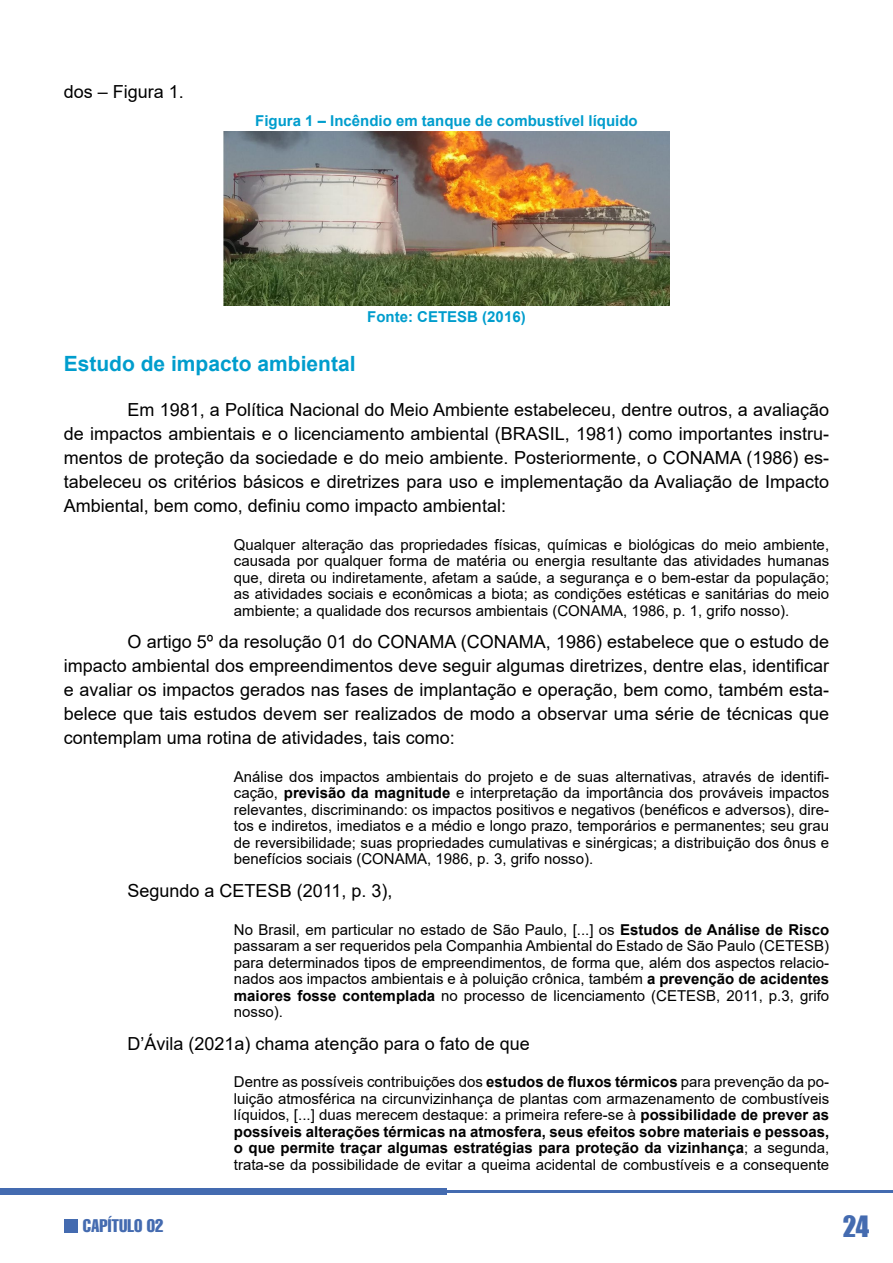
<style>
.page{position:relative;width:893px;height:1263px;background:#fff}
.page>*{position:absolute;margin:0;border:0;box-sizing:border-box;transform-origin:0 0}
.t1{font:27px "Impact";color:#446bb0}
.t2{font:700 21px "Arial";color:#009dcd}
.t3{font:18px/24px "Arial";color:#000;text-align:justify}
.t4{font:extra-condensed 18px "Helvetica";color:#446bb0}
.t5{font:15px/16.5px "Arial";color:#000;text-align:justify}
.t6{font:700 15px "Arial";color:#009dcd}
.s1{font-weight:700}
</style>
<div class="page">
<div style="left:0;top:1188px;width:446px;height:7px;background:#446bb0"></div>
<hr style="left:446px;top:1191px;width:447px;height:2px;background:#446bb0">
<div style="left:65px;top:1219px;width:13px;height:14px;background:#446bb0"></div>
<img style="left:223px;top:132px;width:447px;height:173px">
<p class="t3" style="left:64px;top:80px;width:122px">dos – Figura 1.</p>
<p class="t6" style="left:255px;top:110px;width:384px">Figura 1 – Incêndio em tanque de combustível líquido</p>
<p class="t6" style="left:367px;top:306px;width:160px">Fonte: CETESB (2016)</p>
<h2 class="t2" style="left:64px;top:348px;width:293px">Estudo de impacto ambiental</h2>
<p class="t3" style="left:64px;top:397px;width:767px;text-indent:64px">Em 1981, a Política Nacional do Meio Ambiente estabeleceu, dentre outros, a avaliação de impactos ambientais e o licenciamento ambiental (BRASIL, 1981) como importantes instru&shy;mentos de proteção da sociedade e do meio ambiente. Posteriormente, o CONAMA (1986) es&shy;tabeleceu os critérios básicos e diretrizes para uso e implementação da Avaliação de Impacto Ambiental, bem como, definiu como impacto ambiental:</p>
<p class="t5" style="left:234px;top:536px;width:597px">Qualquer alteração das propriedades físicas, químicas e biológicas do meio ambiente, causada por qualquer forma de matéria ou energia resultante das atividades humanas que, direta ou indiretamente, afetam a saúde, a segurança e o bem-estar da população; as atividades sociais e econômicas a biota; as condições estéticas e sanitárias do meio ambiente; a qualidade dos recursos ambientais (CONAMA, 1986, p. 1, grifo nosso).</p>
<p class="t3" style="left:64px;top:630px;width:767px;text-indent:64px">O artigo 5º da resolução 01 do CONAMA (CONAMA, 1986) estabelece que o estudo de impacto ambiental dos empreendimentos deve seguir algumas diretrizes, dentre elas, identificar e avaliar os impactos gerados nas fases de implantação e operação, bem como, também esta&shy;belece que tais estudos devem ser realizados de modo a observar uma série de técnicas que contemplam uma rotina de atividades, tais como:</p>
<p class="t5" style="left:234px;top:768px;width:597px">Análise dos impactos ambientais do projeto e de suas alternativas, através de identifi&shy;cação, <span class="s1">previsão da magnitude</span> e interpretação da importância dos prováveis impactos relevantes, discriminando: os impactos positivos e negativos (benéficos e adversos), dire&shy;tos e indiretos, imediatos e a médio e longo prazo, temporários e permanentes; seu grau de reversibilidade; suas propriedades cumulativas e sinérgicas; a distribuição dos ônus e benefícios sociais (CONAMA, 1986, p. 3, grifo nosso).</p>
<p class="t3" style="left:128px;top:878px;width:266px">Segundo a CETESB (2011, p. 3),</p>
<p class="t5" style="left:234px;top:921px;width:597px">No Brasil, em particular no estado de São Paulo, [...] os <span class="s1">Estudos de Análise de Risco </span>passaram a ser requeridos pela Companhia Ambiental do Estado de São Paulo (CETESB) para determinados tipos de empreendimentos, de forma que, além dos aspectos relacio&shy;nados aos impactos ambientais e à poluição crônica, também <span class="s1">a prevenção de acidentes maiores fosse contemplada</span> no processo de licenciamento (CETESB, 2011, p.3, grifo nosso).</p>
<p class="t3" style="left:128px;top:1031px;width:404px">D’Ávila (2021a) chama atenção para o fato de que</p>
<p class="t5" style="left:234px;top:1074px;width:597px">Dentre as possíveis contribuições dos <span class="s1">estudos de fluxos térmicos</span> para prevenção da po&shy;luição atmosférica na circunvizinhança de plantas com armazenamento de combustíveis líquidos, [...] duas merecem destaque: a primeira refere-se à <span class="s1">possibilidade de prever as possíveis alterações térmicas na atmosfera, seus efeitos sobre materiais e pessoas, o que permite traçar algumas estratégias para proteção da vizinhança</span>; a segunda, trata-se da possibilidade de evitar a queima acidental de combustíveis e a consequente</p>
<p class="t4" style="left:83px;top:1214px;width:82px">CAPÍTULO 02</p>
<h1 class="t1" style="left:843px;top:1206px;width:28px">24</h1>
</div>
